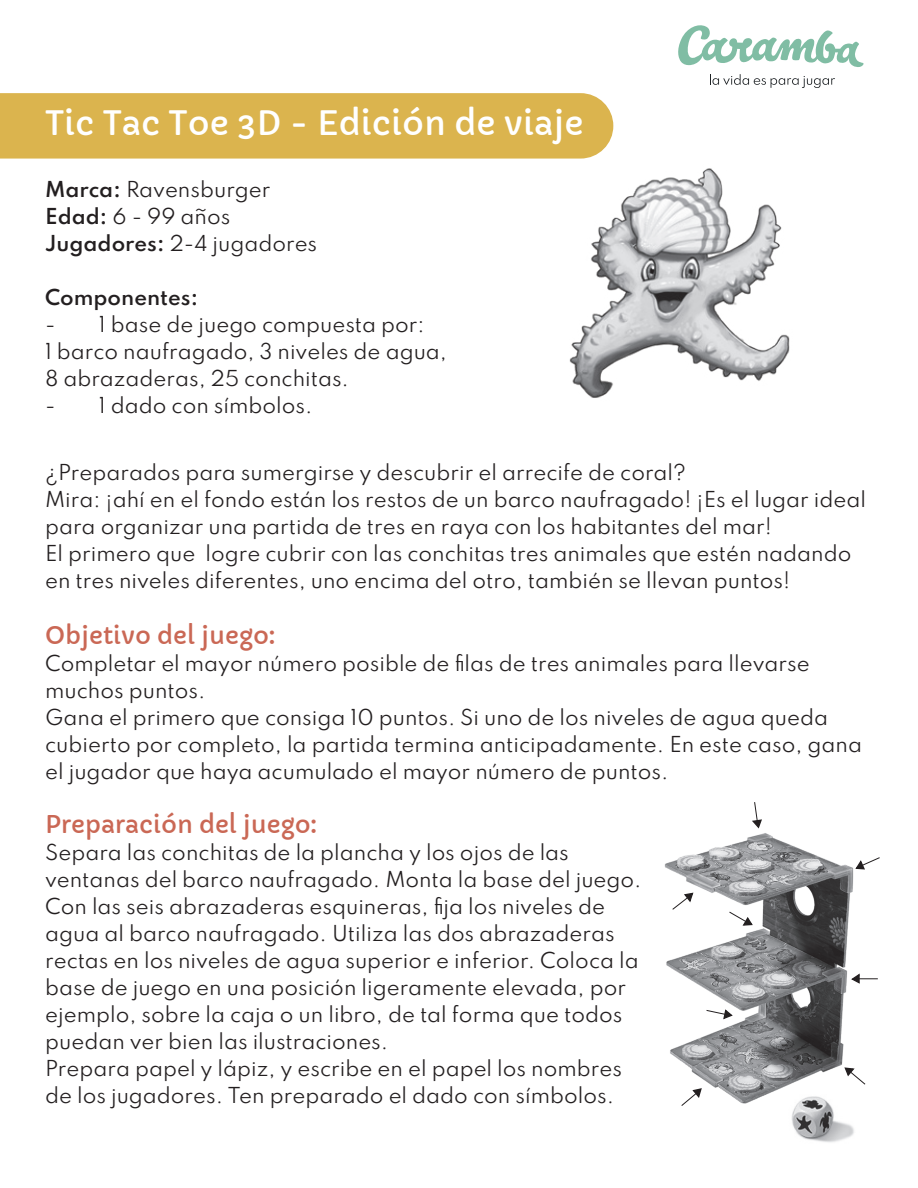
<style>
.page{position:relative;width:918px;height:1188px;background:#fff}
.page>*{position:absolute;margin:0;border:0;box-sizing:border-box;transform-origin:0 0}
.t1{font:33px "Capriola";color:#fff}
.t2{font:24px "Capriola";color:#ca6855}
.t3{font:100 19.5px/27px "Spartan";color:#231f20}
</style>
<div class="page">
<div style="left:0;top:93px;width:613px;height:66px;background:#dbb44e"></div>
<svg style="left:678px;top:25px;width:186px;height:42px"></svg>
<svg style="left:710px;top:74px;width:125px;height:14px"></svg>
<img style="left:482px;top:126px;width:308px;height:272px">
<img style="left:664px;top:833px;width:190px;height:271px">
<svg style="left:728px;top:911px;width:26px;height:15px"></svg>
<svg style="left:706px;top:1009px;width:28px;height:11px"></svg>
<svg style="left:681px;top:1087px;width:22px;height:19px"></svg>
<svg style="left:850px;top:972px;width:28px;height:12px"></svg>
<svg style="left:843px;top:1067px;width:23px;height:18px"></svg>
<svg style="left:672px;top:892px;width:22px;height:18px"></svg>
<svg style="left:855px;top:857px;width:25px;height:13px"></svg>
<svg style="left:752px;top:802px;width:10px;height:27px"></svg>
<img style="left:784px;top:1095px;width:70px;height:47px">
<h1 class="t1" style="left:45px;top:103px;width:540px">Tic Tac Toe 3D - Edición de viaje</h1>
<p class="t3" style="left:45px;top:175px;width:274px">Marca: Ravensburger<br>Edad: 6 - 99 años<br>Jugadores: 2-4 jugadores</p>
<p class="t3" style="left:45px;top:283px;width:155px">Componentes:</p>
<p class="t3" style="left:45px;top:310px;width:404px">- 1 base de juego compuesta por:<br>1 barco naufragado, 3 niveles de agua,<br>8 abrazaderas, 25 conchitas.</p>
<p class="t3" style="left:45px;top:391px;width:269px">- 1 dado con símbolos.</p>
<p class="t3" style="left:45px;top:458px;width:823px">¿Preparados para sumergirse y descubrir el arrecife de coral?<br>Mira: ¡ahí en el fondo están los restos de un barco naufragado! ¡Es el lugar ideal para organizar una partida de tres en raya con los habitantes del mar!<br>El primero que logre cubrir con las conchitas tres animales que estén nadando en tres niveles diferentes, uno encima del otro, también se llevan puntos!</p>
<p class="t2" style="left:45px;top:620px;width:231px">Objetivo del juego:</p>
<p class="t3" style="left:45px;top:649px;width:818px">Completar el mayor número posible de filas de tres animales para llevarse muchos puntos.<br>Gana el primero que consiga 10 puntos. Si uno de los niveles de agua queda cubierto por completo, la partida termina anticipadamente. En este caso, gana el jugador que haya acumulado el mayor número de puntos.</p>
<p class="t2" style="left:45px;top:809px;width:273px">Preparación del juego:</p>
<p class="t3" style="left:45px;top:838px;width:598px">Separa las conchitas de la plancha y los ojos de las ventanas del barco naufragado. Monta la base del juego.<br>Con las seis abrazaderas esquineras, fija los niveles de agua al barco naufragado. Utiliza las dos abrazaderas rectas en los niveles de agua superior e inferior. Coloca la base de juego en una posición ligeramente elevada, por ejemplo, sobre la caja o un libro, de tal forma que todos puedan ver bien las ilustraciones.<br>Prepara papel y lápiz, y escribe en el papel los nombres de los jugadores. Ten preparado el dado con símbolos.</p>
</div>
